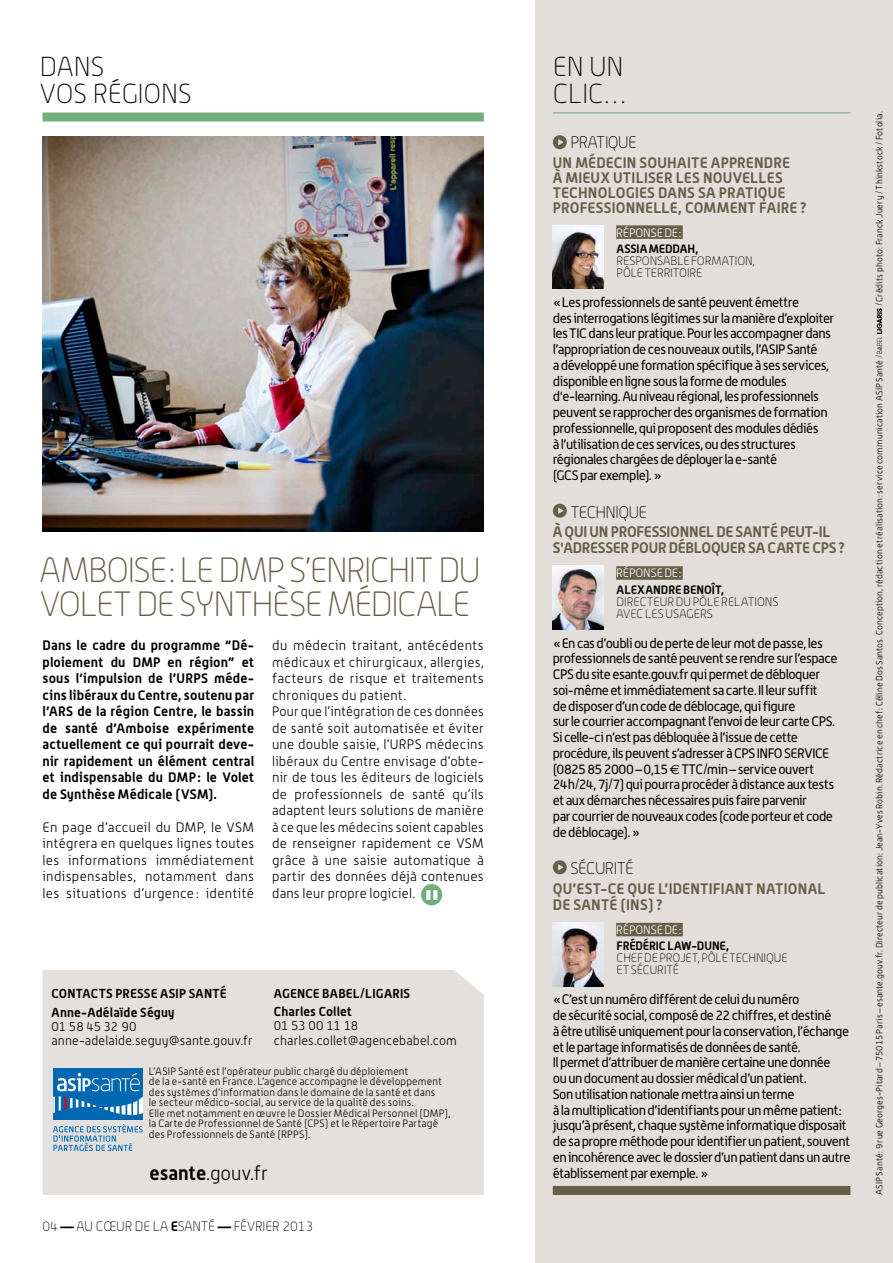
<style>
.page{position:relative;width:893px;height:1263px;background:#fff}
.page>*{position:absolute;margin:0;border:0;box-sizing:border-box;transform-origin:0 0}
.t1{font:100 34.5px/34.5px "Alwyn";letter-spacing:-.045em;color:#655e49}
.t2{font:100 27px/27px "Alwyn";color:#000}
.t3{font:300 19.5px "Alwyn";color:#000}
.t4{font:100 16.5px "Alwyn";letter-spacing:-.035em;color:#000}
.t5{font:700 15px/15px "Alwyn";letter-spacing:.015em;color:#655e49}
.t6{font:700 15px/16.5px "Alwyn";letter-spacing:-.015em;color:#655e49}
.t7{font:13.5px/15.8px "Alwyn";letter-spacing:-.035em;color:#000}
.t8{font:300 13.5px/16.5px "Alwyn";letter-spacing:.02em;color:#000;text-align:justify}
.t9{font:700 13.5px/16.5px "Alwyn";letter-spacing:.015em;color:#000;text-align:justify}
.t10{font:100 13.5px "Alwyn";letter-spacing:-.01em;color:#000}
.t11{font:300 12.75px/14.2px "Alwyn";letter-spacing:.015em;color:#000}
.t12{font:700 12.75px/18.3px "Alwyn";letter-spacing:.02em;color:#000}
.t13{font:100 12px/12px "Alwyn";letter-spacing:-.01em;color:#000}
.t14{font:700 12px "Alwyn";color:#000}
.t15{font:300 12px "Alwyn";letter-spacing:-.015em;color:#fff}
.t16{font:300 10.5px/10.5px "Alwyn";letter-spacing:.015em;color:#000}
.t17{font:300 9px "Alwyn";letter-spacing:.01em;color:#000}
.s1{font-family:"Euro Sans"}
.s2{font-weight:700}
</style>
<div class="page">
<div style="left:536px;top:0;width:357px;height:1263px;background:#e2deda"></div>
<div style="left:43px;top:970px;width:441px;height:225px;background:#e3e0de"></div>
<div style="left:553px;top:1186px;width:297px;height:9px;background:#655e49"></div>
<div style="left:43px;top:113px;width:441px;height:9px;background:#70ae7e"></div>
<img style="left:43px;top:136px;width:441px;height:395px">
<div style="left:616px;top:225px;width:67px;height:14px;background:#655e49"></div>
<div style="left:616px;top:566px;width:67px;height:14px;background:#655e49"></div>
<div style="left:616px;top:923px;width:67px;height:13px;background:#655e49"></div>
<svg style="left:552px;top:135px;width:15px;height:15px"></svg>
<img style="left:553px;top:225px;width:51px;height:64px">
<svg style="left:552px;top:503px;width:15px;height:15px"></svg>
<img style="left:553px;top:565px;width:51px;height:64px">
<svg style="left:552px;top:860px;width:15px;height:15px"></svg>
<img style="left:553px;top:922px;width:51px;height:64px">
<hr style="left:553px;top:113px;width:297px;height:1px;background:#70ae7e">
<svg style="left:877px;top:308px;width:5px;height:45px"></svg>
<svg style="left:421px;top:884px;width:22px;height:22px"></svg>
<div style="left:53px;top:1068px;width:90px;height:52px;background:#0068b3"></div>
<svg style="left:53px;top:1124px;width:90px;height:27px;background:#afc4d4"></svg>
<svg style="left:53px;top:1073px;width:90px;height:42px"></svg>
<h2 class="t2" style="left:40px;top:52px;width:153px">DANS<br>VOS RÉGIONS</h2>
<h2 class="t2" style="left:553px;top:52px;width:76px">EN UN<br>CLIC…</h2>
<p class="t4" style="left:570px;top:133px;width:68px">PRATIQUE</p>
<p class="t5" style="left:553px;top:154px;width:168px">UN MÉDECIN SOUHAITE APPR</p>
<p class="t5" style="left:553px;top:154px;width:256px;text-indent:193px">ENDRE<br>À MIEUX UTILISER LES NOUVELLES<br>TECHNOLOGIES DANS SA PRATIQUE<br>PROFESSIONNELLE, COMMENT FAIRE?</p>
<p class="t15" style="left:616px;top:226px;width:67px">Réponse de :</p>
<p class="t14" style="left:617px;top:241px;width:57px">ASSIA MEDDA</p>
<p class="t14" style="left:687px;top:241px;width:12px">H,</p>
<p class="t13" style="left:617px;top:255px;width:90px">RESPONSABLE FORMA</p>
<p class="t13" style="left:728px;top:255px;width:28px">TION,</p>
<p class="t13" style="left:617px;top:267px;width:36px">PÔLE TERR</p>
<p class="t13" style="left:670px;top:267px;width:26px">ITOIRE</p>
<p class="t7" style="left:553px;top:294px;width:283px">« Lesprofessionnelsdesantépeuventémettre<br>des interrogations légitimes surlamanièred’exploiter lesTICdans leurpratique.Pourlesaccompagnerdans l’appropriationdecesnouveauxoutils,l’ASIPSanté adéveloppéuneformationspécifiqueàses services, disponibleenlignesous laformedemodules d'e-learning.Auniveaurégional,lesprofessionnels peuvent serapprocherdesorganismesdeformation professionnelle,quiproposentdesmodulesdédiés àl’utilisationdeces services,oudes structures régionaleschargéesdedéployerlae-santé (GCSparexemple).»</p>
<p class="t4" style="left:570px;top:503px;width:78px">TECHNIQUE</p>
<p class="t6" style="left:553px;top:523px;width:294px">À QUI UN PROFESSIONNEL DE SANTÉ PEUT-IL<br>S'ADRESSER POUR DÉBLOQUER SA CARTE CPS?</p>
<p class="t15" style="left:616px;top:566px;width:67px">Réponse de :</p>
<p class="t14" style="left:617px;top:582px;width:109px">ALEXANDRE BENOÎT,</p>
<p class="t13" style="left:617px;top:595px;width:45px">DIRECTEUR</p>
<h1 class="t1" style="left:40px;top:552px;width:442px">AMBOISE: LE DMP S’ENRICHIT DU<br>VOLET DE SYNTHÈSE MÉDICALE</h1>
<p class="t13" style="left:617px;top:595px;width:163px;text-indent:59px">DU PÔLE RELATIONS<br>AVEC LES USAGERS</p>
<p class="t7" style="left:553px;top:635px;width:286px">« Encasd’oublioudepertedeleurmotdepasse,les professionnelsdesantépeuvent serendresurl’espace CPSdusiteesante.gouv.frquipermetdedébloquer soi-mêmeetimmédiatement sacarte.Illeur suffit dedisposerd’uncodededéblocage,quifigure surlecourrieraccompagnantl’envoideleurcarteCPS.<br>Sicelle-cin’estpasdébloquéeàl’issuedecette procédure,ilspeuvent s’adresseràCPSINFOSERVICE (0825852000–0,15<span class="s1">€</span>TTC/min–serviceouvert<br>24 h/24,7j/7)quipourraprocéderàdistanceauxtests etauxdémarchesnécessairespuis faireparvenir parcourrierdenouveauxcodes (codeporteuretcode dedéblocage).»</p>
<p class="t4" style="left:570px;top:859px;width:51px">SÉCURITÉ</p>
<p class="t5" style="left:553px;top:879px;width:274px;line-height:16.5px">QU’EST-CE QUE L’IDENTIFIANT NATIONAL<br>DE SANTÉ (INS)?</p>
<p class="t15" style="left:616px;top:923px;width:67px">Réponse de :</p>
<p class="t14" style="left:617px;top:938px;width:114px">FRÉDÉRIC LAW-DUNE,</p>
<p class="t13" style="left:617px;top:952px;width:120px">CHEF DE PROJET, PÔLETECH</p>
<p class="t13" style="left:756px;top:952px;width:18px">NIQUE</p>
<p class="t13" style="left:617px;top:964px;width:64px">ET SÉCURITÉ</p>
<p class="t7" style="left:553px;top:991px;width:299px">« C’estunnumérodifférentdeceluidunuméro desécuritésocial,composéde22chiffres,etdestiné àêtreutiliséuniquementpourlaconservation,l’échange etlepartageinformatisésdedonnéesdesanté.<br>Ilpermetd’attribuerdemanièrecertaineunedonnée ouundocumentaudossiermédicald’unpatient.<br>Sonutilisationnationalemettraainsiunterme àlamultiplicationd’identifiantspourunmêmepatient : jusqu’àprésent,chaquesystèmeinformatiquedisposait desapropreméthodepouridentifierunpatient, souvent enincohérenceavecledossierd’unpatientdansunautre établissementparexemple.»</p>
<p class="t9" style="left:43px;top:637px;width:213px">DANS LE CADRE DU PROGRAMME “DÉ-PLOIEMENT DU DMP EN RÉGION” ET SOUS L’IMPULSION DE L’URPS MÉDE-CINS LIBÉRAUX DU CENTRE, SOUTENU PAR L’ARS DE LA RÉGION CENTRE, LE BASSIN DE SANTÉ D’AMBOISE EXPÉRIMENTE ACTUELLEMENT CE QUI POURRAIT DEVE-NIR RAPIDEMENT UN ÉLÉMENT CENTRAL ET INDISPENSABLE DU DMP: LE VOLET DE SYNTHÈSE MÉDICALE (VSM).</p>
<p class="t8" style="left:43px;top:819px;width:213px">En page d’accueil du DMP, le VSM intégrera en quelques lignes toutes les informations immédiatement indispensables, notamment dans les situations d’urgence : identité</p>
<p class="t8" style="left:272px;top:637px;width:213px;text-align:left">du médecin traitant, antécédents médicaux et chirurgicaux, allergies, facteurs de risque et traitements chroniques du patient.<br>Pour que l’intégration de ces données de santé soit automatisée et éviter une double saisie, l’URPS médecins libéraux du Centre envisage d’obte&shy;nir de tous les éditeurs de logiciels de professionnels de santé qu’ils adaptent leurs solutions de manière à ce que les médecins soient capables de renseigner rapidement ce VSM grâce à une saisie automatique à partir des données déjà contenues dans leur propre logiciel.</p>
<p class="t12" style="left:52px;top:984px;width:176px">CONTACTS PRESSE ASIP SANTÉ<br>ANNE-ADÉLAÏDE SÉGUY</p>
<p class="t11" style="left:52px;top:1019px;width:202px">01 58 45 32 90 anne-adelaide.seguy@sante.gouv.fr</p>
<p class="t12" style="left:274px;top:984px;width:137px">AGENCE BABEL/LIGARIS<br>CHARLES COLLET</p>
<p class="t11" style="left:274px;top:1019px;width:184px">01 53 00 11 18 charles.collet@agencebabel.com</p>
<p class="t16" style="left:149px;top:1066px;width:303px">L’ASIP Santé est l’opérateur public chargé du déploiement<br>de la e-santé en France. L’agence accompagne le développement des systèmes d’information dans le domaine de la santé et dans<br>le secteur médico-social, au service de la qualité des soins.<br>Elle met notamment en œuvre le Dossier Médical Personnel (DMP), la Carte de Professionnel de Santé (CPS) et le Répertoire Partagé des Professionnels de Santé (RPPS).</p>
<h3 class="t3" style="left:149px;top:1162px;width:120px"><span class="s2">ESANTE</span>.gouv.fr</h3>
<p class="t10" style="left:43px;top:1219px;width:272px">04 <span class="s2">—</span> AU CŒUR DE LA <span class="s2">E</span>SANTÉ <span class="s2">—</span> FÉVRIER 2013</p>
<p class="t17" style="left:874px;top:306px;width:196px;rotate:-90deg">/ Crédits photo: Franck Juery / Thinkstock / Fotolia.</p>
<p class="t17" style="left:874px;top:1195px;width:841px;rotate:-90deg">ASIP Santé: 9 rue Georges-Pitard – 75015 Paris – esante.gouv.fr. Directeur de publication: Jean-Yves Robin. Rédactrice en chef: Céline Dos Santos. Conception, rédaction et réalisation: service communication ASIP Santé /</p>
</div>
